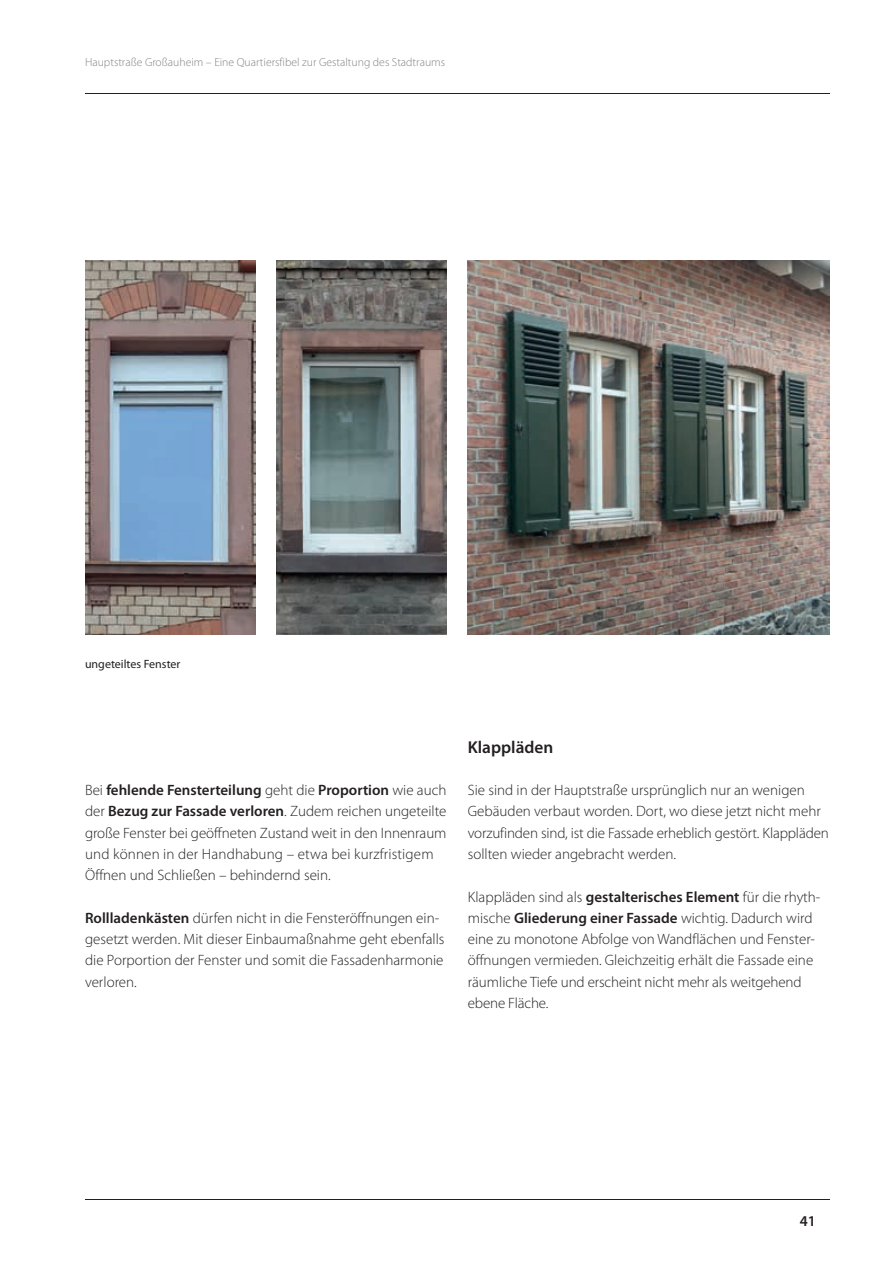
<style>
.page{position:relative;width:893px;height:1263px;background:#fff}
.page>*{position:absolute;margin:0;border:0;box-sizing:border-box;transform-origin:0 0}
.t1{font:600 17.25px "Myriad Pro";color:#231f20}
.t2{font:300 15px/21.3px "Myriad Pro";color:#231f20}
.t3{font:600 15px "Myriad Pro";color:#231f20}
.t4{font:12px "Myriad Pro";color:#231f20}
.t5{font:300 11.7px "Myriad Pro";color:#808285}
.s1{font-weight:600}
</style>
<div class="page">
<hr style="left:85px;top:93px;width:744px;height:1px;background:#231f20">
<hr style="left:85px;top:1199px;width:744px;height:1px;background:#231f20">
<img style="left:276px;top:260px;width:170px;height:374px">
<img style="left:85px;top:260px;width:170px;height:374px">
<img style="left:468px;top:261px;width:361px;height:374px">
<p class="t5" style="left:85px;top:55px;width:362px">Hauptstraße Großauheim – Eine Quartiersfibel zur Gestaltung des Stadtraums</p>
<p class="t4" style="left:85px;top:656px;width:97px">ungeteiltes Fenster</p>
<p class="t2" style="left:85px;top:779px;width:363px">Bei <span class="s1">fehlende Fensterteilung</span> geht die <span class="s1">Proportion</span> wie auch der <span class="s1">Bezug zur Fassade verloren</span>. Zudem reichen ungeteilte große Fenster bei geöffneten Zustand weit in den Innenraum und können in der Handhabung – etwa bei kurzfristigem Öffnen und Schließen – behindernd sein.</p>
<p class="t2" style="left:85px;top:907px;width:361px"><span class="s1">Rollladenkästen</span> dürfen nicht in die Fensteröffnungen ein&shy;gesetzt werden. Mit dieser Einbaumaßnahme geht ebenfalls die Porportion der Fenster und somit die Fassadenharmonie verloren.</p>
<p class="t1" style="left:468px;top:736px;width:87px">Klappläden</p>
<p class="t2" style="left:468px;top:779px;width:363px">Sie sind in der Hauptstraße ursprünglich nur an wenigen Gebäuden verbaut worden. Dort, wo diese jetzt nicht mehr vorzufinden sind, ist die Fassade erheblich gestört. Klappläden sollten wieder angebracht werden.</p>
<p class="t2" style="left:468px;top:886px;width:354px">Klappläden sind als <span class="s1">gestalterisches Element</span> für die rhyth&shy;mische <span class="s1">Gliederung einer Fassade</span> wichtig. Dadurch wird eine zu monotone Abfolge von Wandflächen und Fenster&shy;öffnungen vermieden. Gleichzeitig erhält die Fassade eine räumliche Tiefe und erscheint nicht mehr als weitgehend ebene Fläche.</p>
<p class="t3" style="left:800px;top:1211px;width:18px">41</p>
</div>
